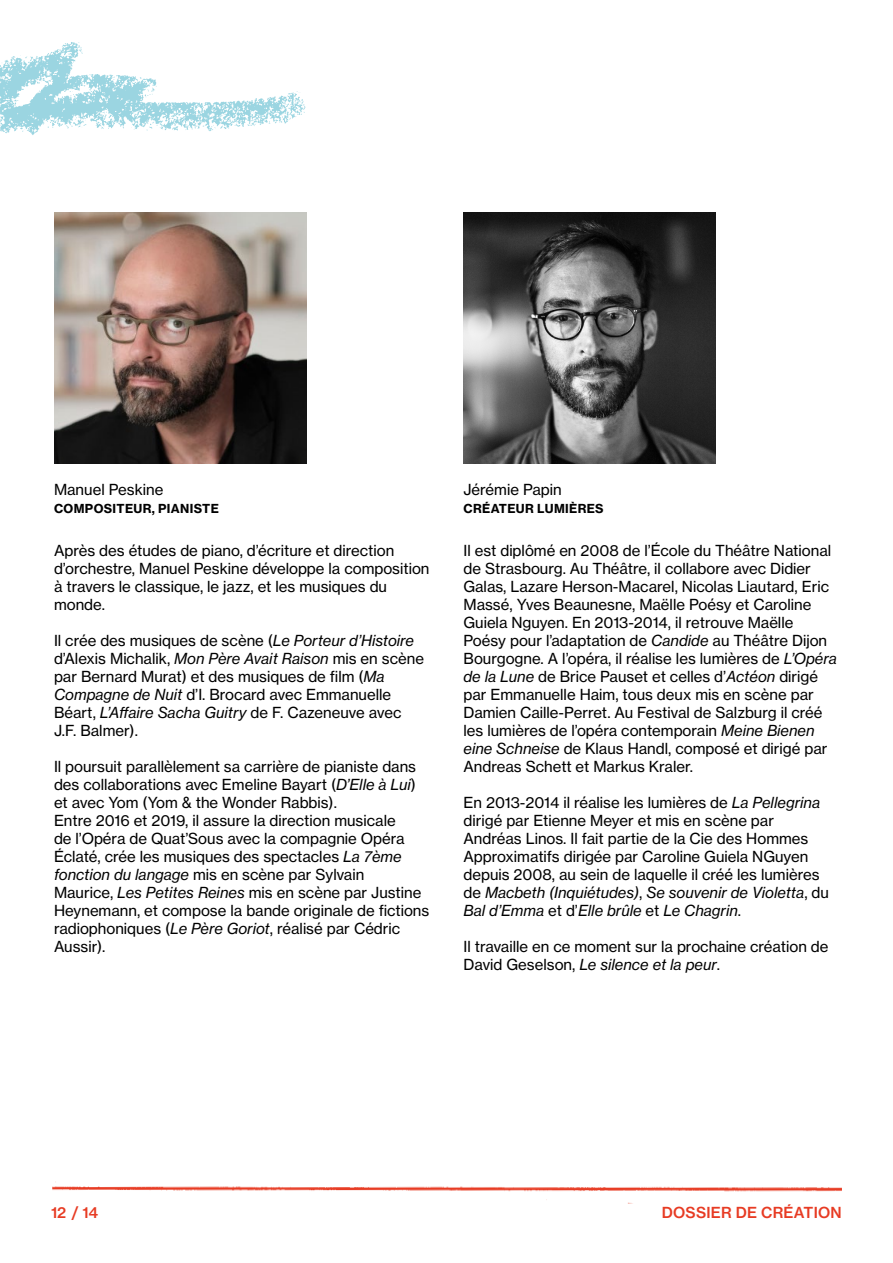
<style>
.page{position:relative;width:893px;height:1263px;background:#fff}
.page>*{position:absolute;margin:0;border:0;box-sizing:border-box;transform-origin:0 0}
.t1{font:15px/18px "N Haas Grotesk TX Pro 55 Rg";color:#000}
.t2{font:15px/18px "N Haas Grotesk TX Pro 56 It";color:#000}
.t3{font:15px "N Haas Grotesk TX Pro 65 Md";letter-spacing:.015em;color:#e73b23}
.t4{font:12.3px "N Haas Grotesk TX Pro 75 Bd";letter-spacing:.025em;color:#000}
.s1{font-family:"N Haas Grotesk TX Pro 56 It"}
.s2{font-family:"N Haas Grotesk TX Pro 55 Rg"}
</style>
<div class="page">
<img style="left:52px;top:1181px;width:790px;height:23px">
<img style="left:0;top:42px;width:306px;height:93px">
<img style="left:463px;top:213px;width:253px;height:250px">
<img style="left:54px;top:213px;width:252px;height:250px">
<p class="t1" style="left:54px;top:480px;width:111px">Manuel Peskine</p>
<p class="t4" style="left:54px;top:501px;width:166px">COMPOSITEUR, PIANISTE</p>
<p class="t1" style="left:54px;top:541px;width:377px">Après des études de piano, d’écriture et direction d’orchestre, Manuel Peskine développe la composition à travers le classique, le jazz, et les musiques du monde.</p>
<p class="t1" style="left:54px;top:631px;width:372px">Il crée des musiques de scène (<span class="s1">Le Porteur d’Histoire </span>d’Alexis Michalik, <span class="s1">Mon Père Avait Raison</span> mis en scène par Bernard Murat) et des musiques de film (<span class="s1">Ma Compagne de Nuit</span> d’I. Brocard avec Emmanuelle Béart, <span class="s1">L’Affaire Sacha Guitry</span> de F. Cazeneuve avec J.F. Balmer).</p>
<p class="t1" style="left:54px;top:757px;width:377px">Il poursuit parallèlement sa carrière de pianiste dans des collaborations avec Emeline Bayart (<span class="s1">D’Elle à Lui</span>) et avec Yom (Yom &amp; the Wonder Rabbis).<br>Entre 2016 et 2019, il assure la direction musicale<br>de l’Opéra de Quat’Sous avec la compagnie Opéra Éclaté, crée les musiques des spectacles <span class="s1">La 7ème fonction du langage</span> mis en scène par Sylvain<br>Maurice, <span class="s1">Les Petites Reines</span> mis en scène par Justine Heynemann, et compose la bande originale de fictions radiophoniques (<span class="s1">Le Père Goriot</span>, réalisé par Cédric Aussir).</p>
<p class="t1" style="left:463px;top:480px;width:100px">Jérémie Papin</p>
<p class="t4" style="left:464px;top:501px;width:142px">CRÉATEUR LUMIÈRES</p>
<p class="t1" style="left:463px;top:541px;width:375px">Il est diplômé en 2008 de l’École du Théâtre National de Strasbourg. Au Théâtre, il collabore avec Didier Galas, Lazare Herson-Macarel, Nicolas Liautard, Eric Massé, Yves Beaunesne, Maëlle Poésy et Caroline Guiela Nguyen. En 2013-2014, il retrouve Maëlle Poésy pour l’adaptation de <span class="s1">Candide</span> au Théâtre Dijon Bourgogne. A l’opéra, il réalise les lumières de <span class="s1">L’Opéra de la Lune</span> de Brice Pauset et celles d’<span class="s1">Actéon</span> dirigé par Emmanuelle Haim, tous deux mis en scène par Damien Caille-Perret. Au Festival de Salzburg il créé les lumières de l’opéra contemporain <span class="s1">Meine Bienen eine Schneise</span> de Klaus Handl, composé et dirigé par Andreas Schett et Markus Kraler.</p>
<p class="t1" style="left:463px;top:793px;width:358px">En 2013-2014 il réalise les lumières de <span class="s1">La Pellegrina </span>dirigé par Etienne Meyer et mis en scène par Andréas Linos. Il fait partie de la Cie des Hommes Approximatifs dirigée par Caroline Guiela NGuyen depuis 2008, au sein de laquelle il créé les lumières</p>
<p class="t2" style="left:463px;top:883px;width:367px"><span class="s2">de</span> Macbeth (Inquiétudes)<span class="s2">,</span> Se souvenir de Violetta<span class="s2">, du<br></span>Bal d’Emma <span class="s2">et d’</span>Elle brûle <span class="s2">et</span> Le Chagrin<span class="s2">.</span></p>
<p class="t1" style="left:463px;top:937px;width:367px">Il travaille en ce moment sur la prochaine création de</p>
<p class="t2" style="left:463px;top:955px;width:258px"><span class="s2">David Geselson,</span> Le silence et la peur<span class="s2">.</span></p>
<p class="t3" style="left:51px;top:1203px;width:49px">12 / 14</p>
<p class="t3" style="left:662px;top:1203px;width:182px">DOSSIER DE CRÉATION</p>
</div>
